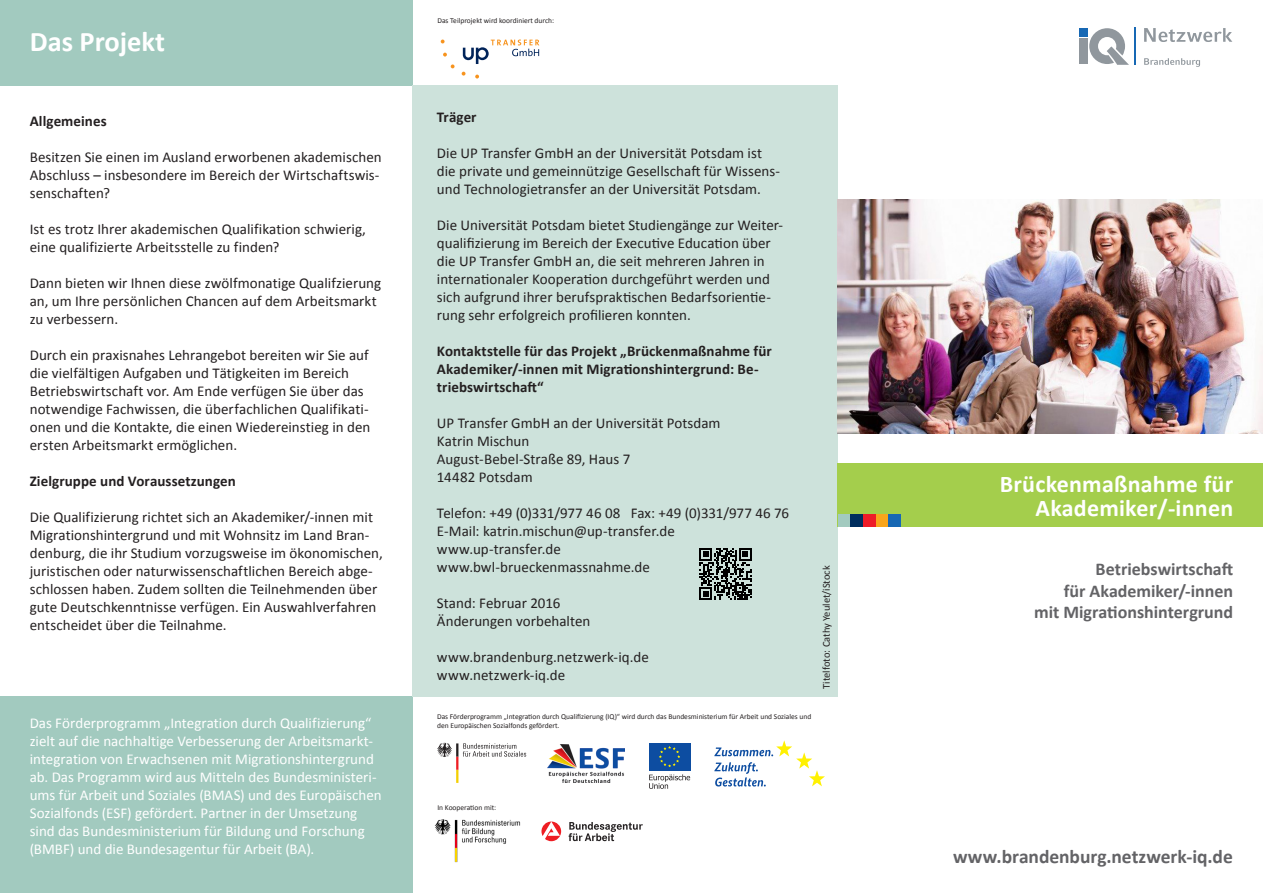
<style>
.page{position:relative;width:1263px;height:893px;background:#fff}
.page>*{position:absolute;margin:0;border:0;box-sizing:border-box;transform-origin:0 0}
._03_Überschrift_weis{font:700 28.5px "Calibri";color:#fff}
._01_Überschrift_Tite{font:700 24px/24px "Calibri";letter-spacing:.01em;color:#fff;text-align:right}
.t1{font:700 19.5px "Calibri";color:#636366}
._02_Untertitel_Angab{font:700 18px "Calibri";color:#636366}
._04_Fliesstext{font:15px/18px "Calibri";color:#231f20}
._04_Fliesstext-2{font:15px/18px "Calibri";color:#fff}
._04_Fliesstext-3{font:700 15px/18px "Calibri";letter-spacing:.005em;color:#231f20}
._04_Fliesstext-4{font:10.5px "Calibri";color:#231f20}
._06_BU_Bildunterschr{font:7.5px "Calibri";color:#231f20}
</style>
<div class="page">
<div style="left:0;top:0;width:412px;height:85px;background:#a2cabf"></div>
<div style="left:0;top:696px;width:412px;height:197px;background:#a2cabf"></div>
<div style="left:412px;top:85px;width:426px;height:611px;background:#cde2db"></div>
<div style="left:1079px;top:39px;width:9px;height:25px;background:#90979d"></div>
<div style="left:1079px;top:28px;width:9px;height:9px;background:#1768b4"></div>
<svg style="left:1089px;top:28px;width:40px;height:37px"></svg>
<hr style="left:1134px;top:28px;width:1px;height:37px;background:#1768b4">
<svg style="left:1144px;top:58px;width:56px;height:9px"></svg>
<svg style="left:1144px;top:28px;width:88px;height:14px"></svg>
<img style="left:435px;top:819px;width:86px;height:44px">
<svg style="left:569px;top:822px;width:74px;height:19px"></svg>
<svg style="left:541px;top:821px;width:20px;height:20px"></svg>
<div style="left:838px;top:463px;width:425px;height:64px;background:#a4ce4c"></div>
<div style="left:863px;top:514px;width:13px;height:13px;background:#ee1c28"></div>
<div style="left:838px;top:514px;width:12px;height:13px;background:#a2cabf"></div>
<div style="left:876px;top:514px;width:13px;height:13px;background:#f9a51b"></div>
<div style="left:888px;top:514px;width:13px;height:13px;background:#1768b4"></div>
<div style="left:850px;top:514px;width:13px;height:13px;background:#002e5e"></div>
<svg style="left:437px;top:743px;width:89px;height:40px"></svg>
<svg style="left:649px;top:774px;width:41px;height:15px"></svg>
<div style="left:649px;top:743px;width:41px;height:27px;background:#0d4da1"></div>
<svg style="left:659px;top:746px;width:21px;height:21px"></svg>
<svg style="left:714px;top:740px;width:111px;height:46px"></svg>
<img style="left:548px;top:744px;width:76px;height:39px">
<img style="left:838px;top:199px;width:425px;height:234px">
<svg style="left:441px;top:40px;width:4px;height:3px"></svg>
<svg style="left:443px;top:53px;width:4px;height:4px"></svg>
<svg style="left:451px;top:64px;width:4px;height:4px"></svg>
<svg style="left:462px;top:72px;width:3px;height:4px"></svg>
<svg style="left:475px;top:75px;width:4px;height:4px"></svg>
<svg style="left:463px;top:40px;width:76px;height:24px"></svg>
<svg style="left:699px;top:548px;width:52px;height:52px"></svg>
<p class="_03_Überschrift_weis" style="left:30px;top:23px;width:137px">Das Projekt</p>
<p class="_04_Fliesstext-3" style="left:30px;top:112px;width:78px">Allgemeines</p>
<p class="_04_Fliesstext" style="left:30px;top:148px;width:353px">Besitzen Sie einen im Ausland erworbenen akademischen<br>Abschluss – insbesondere im Bereich der Wirtschaftswis&shy;senschaften?</p>
<p class="_04_Fliesstext" style="left:30px;top:220px;width:338px">Ist es trotz Ihrer akademischen Qualifikation schwierig, eine qualifizierte Arbeitsstelle zu finden?</p>
<p class="_04_Fliesstext" style="left:30px;top:274px;width:353px">Dann bieten wir Ihnen diese zwölfmonatige Qualifzierung an, um Ihre persönlichen Chancen auf dem Arbeitsmarkt zu verbessern.</p>
<p class="_04_Fliesstext" style="left:30px;top:346px;width:342px">Durch ein praxisnahes Lehrangebot bereiten wir Sie auf die vielfältigen Aufgaben und Tätigkeiten im Bereich Betriebswirtschaft vor. Am Ende verfügen Sie über das notwendige Fachwissen, die überfachlichen Qualifikati&shy;onen und die Kontakte, die einen Wiedereinstieg in den ersten Arbeitsmarkt ermöglichen.</p>
<p class="_04_Fliesstext-3" style="left:30px;top:472px;width:208px">Zielgruppe und Voraussetzungen</p>
<p class="_04_Fliesstext" style="left:30px;top:508px;width:355px">Die Qualifizierung richtet sich an Akademiker/-innen mit Migrationshintergrund und mit Wohnsitz im Land Bran&shy;denburg, die ihr Studium vorzugsweise im ökonomischen, juristischen oder naturwissenschaftlichen Bereich abge&shy;schlossen haben. Zudem sollten die Teilnehmenden über gute Deutschkenntnisse verfügen. Ein Auswahlverfahren entscheidet über die Teilnahme.</p>
<p class="_04_Fliesstext-2" style="left:30px;top:714px;width:353px">Das Förderprogramm „Integration durch Qualifizierung“ zielt auf die nachhaltige Verbesserung der Arbeitsmarkt&shy;integration von Erwachsenen mit Migrationshintergrund ab. Das Programm wird aus Mitteln des Bundesministeri&shy;ums für Arbeit und Soziales (BMAS) und des Europäischen Sozialfonds (ESF) gefördert. Partner in der Umsetzung sind das Bundesministerium für Bildung und Forschung (BMBF) und die Bundesagentur für Arbeit (BA).</p>
<p class="_06_BU_Bildunterschr" style="left:437px;top:15px;width:118px">Das Teilprojekt wird koordiniert durch:</p>
<p class="_04_Fliesstext-3" style="left:437px;top:108px;width:41px">Träger</p>
<p class="_04_Fliesstext" style="left:437px;top:144px;width:344px">Die UP Transfer GmbH an der Universität Potsdam ist die private und gemeinnützige Gesellschaft für Wissens&shy;und Technologietransfer an der Universität Potsdam.</p>
<p class="_04_Fliesstext" style="left:437px;top:216px;width:348px">Die Universität Potsdam bietet Studiengänge zur Weiter&shy;qualifizierung im Bereich der Executive Education über die UP Transfer GmbH an, die seit mehreren Jahren in internationaler Kooperation durchgeführt werden und sich aufgrund ihrer berufspraktischen Bedarfsorientie&shy;rung sehr erfolgreich profilieren konnten.</p>
<p class="_04_Fliesstext-3" style="left:437px;top:342px;width:336px">Kontaktstelle für das Projekt „Brückenmaßnahme für</p>
<p class="_04_Fliesstext-3" style="left:437px;top:360px;width:323px">Akademiker/-innen mit Migrationshintergrund: Be&shy;triebswirtschaft“</p>
<p class="_04_Fliesstext" style="left:437px;top:414px;width:285px">UP Transfer GmbH an der Universität Potsdam</p>
<p class="_04_Fliesstext" style="left:437px;top:432px;width:94px">Katrin Mischun</p>
<p class="_04_Fliesstext" style="left:437px;top:450px;width:195px">August-Bebel-Straße 89, Haus 7</p>
<p class="_04_Fliesstext" style="left:437px;top:468px;width:97px">14482 Potsdam</p>
<p class="_04_Fliesstext" style="left:437px;top:504px;width:354px">Telefon: +49 (0)331/977 46 08 Fax: +49 (0)331/977 46 76</p>
<p class="_04_Fliesstext" style="left:437px;top:522px;width:239px">E-Mail: katrin.mischun@up-transfer.de</p>
<p class="_04_Fliesstext" style="left:437px;top:540px;width:125px">www.up-transfer.de</p>
<p class="_04_Fliesstext" style="left:437px;top:558px;width:214px">www.bwl-brueckenmassnahme.de</p>
<p class="_04_Fliesstext" style="left:437px;top:594px;width:125px">Stand: Februar 2016</p>
<p class="_04_Fliesstext" style="left:437px;top:612px;width:155px">Änderungen vorbehalten</p>
<p class="_04_Fliesstext" style="left:437px;top:648px;width:213px">www.brandenburg.netzwerk-iq.de</p>
<p class="_04_Fliesstext" style="left:437px;top:666px;width:130px">www.netzwerk-iq.de</p>
<p class="_06_BU_Bildunterschr" style="left:437px;top:712px;width:376px">Das Förderprogramm „Integration durch Qualifizierung (IQ)“ wird durch das Bundesministerium für Arbeit und Soziales und</p>
<p class="_06_BU_Bildunterschr" style="left:437px;top:721px;width:124px">den Europäischen Sozialfonds gefördert.</p>
<p class="_04_Fliesstext-4" style="left:819px;top:689px;width:125px;rotate:-90deg">Titelfoto: Cathy Yeulet/iStock</p>
<p class="_06_BU_Bildunterschr" style="left:437px;top:803px;width:60px">In Kooperation mit:</p>
<p class="_01_Überschrift_Tite" style="left:1000px;top:472px;width:235px">Brückenmaßnahme für<br>Akademiker/-innen</p>
<p class="_02_Untertitel_Angab" style="left:1095px;top:558px;width:139px">Betriebswirtschaft</p>
<p class="_02_Untertitel_Angab" style="left:1064px;top:579px;width:171px">für Akademiker/-innen</p>
<p class="_02_Untertitel_Angab" style="left:1034px;top:601px;width:201px">mit Migrationshintergrund</p>
<p class="t1" style="left:953px;top:844px;width:281px">www.brandenburg.netzwerk-iq.de</p>
</div>
